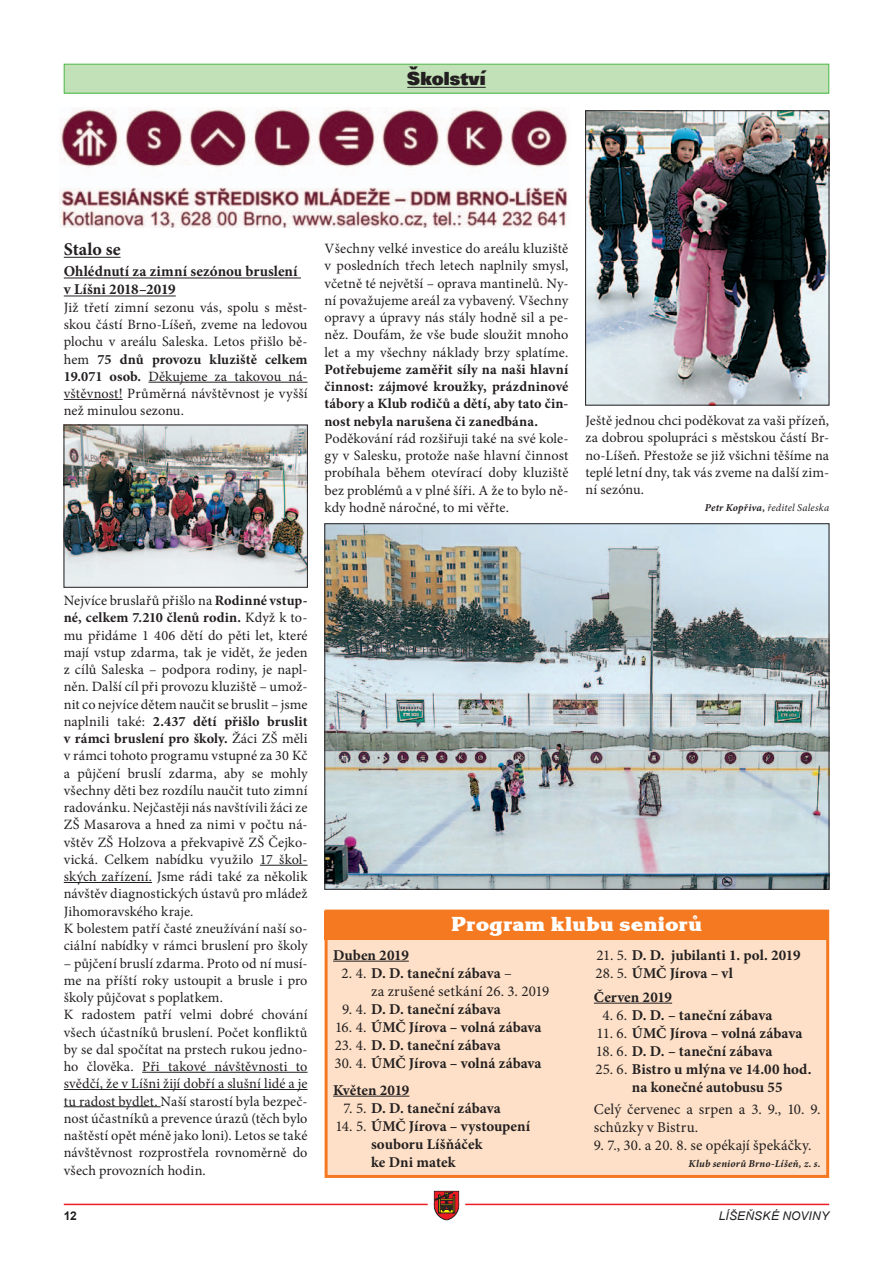
<style>
.page{position:relative;width:893px;height:1263px;background:#fff}
.page>*{position:absolute;margin:0;border:0;box-sizing:border-box;transform-origin:0 0}
.t1{font:800 21px "Korinna Itc TEE";color:#fff}
.t2{font:800 19.5px "Unitus DEE";letter-spacing:.01em;color:#231f20}
.t3{font:700 18px "Minion Pro";color:#231f20}
.t4{font:700 15px/18px "Minion Pro";letter-spacing:.005em;color:#231f20}
.t5{font:15px/18px "Minion Pro";letter-spacing:.01em;color:#231f20}
.t6{font:14.25px/17.2px "Minion Pro";letter-spacing:.01em;color:#231f20;text-align:justify}
.t7{font:700 14.25px/17.2px "Minion Pro";letter-spacing:.005em;color:#231f20;text-align:justify}
.t8{font:italic 12px "Arial";letter-spacing:.015em;color:#231f20}
.t9{font:700 12px "Arial";color:#231f20}
.t10{font:italic 700 10.5px "Minion Pro";letter-spacing:.02em;color:#231f20}
.t11{font:italic 10.5px "Minion Pro";letter-spacing:.02em;color:#231f20}
.s1{font-weight:700}
.s2{font-weight:400}
</style>
<div class="page">
<div style="left:325px;top:909px;width:504px;height:269px;background:#fde0c7;border:3px solid #f47921"></div>
<hr style="left:64px;top:1204px;width:765px;height:1px;background:#ee1d23">
<svg style="left:425px;top:1190px;width:43px;height:31px"></svg>
<hr style="left:333px;top:961px;width:76px;height:1px;background:#231f20">
<hr style="left:333px;top:1096px;width:76px;height:1px;background:#231f20">
<div style="left:64px;top:64px;width:765px;height:29px;background:#c3e1b8"></div>
<hr style="left:407px;top:87px;width:79px;height:1px;background:#231f20">
<div style="left:64px;top:64px;width:765px;height:30px;border:1px solid #4cb848"></div>
<img style="left:60px;top:107px;width:507px;height:121px">
<hr style="left:64px;top:257px;width:57px;height:1px;background:#231f20">
<hr style="left:64px;top:278px;width:237px;height:1px;background:#231f20">
<hr style="left:64px;top:296px;width:112px;height:1px;background:#231f20">
<hr style="left:148px;top:382px;width:160px;height:1px;background:#231f20">
<hr style="left:64px;top:399px;width:59px;height:1px;background:#231f20">
<hr style="left:260px;top:865px;width:48px;height:1px;background:#231f20">
<hr style="left:64px;top:882px;width:88px;height:1px;background:#231f20">
<hr style="left:142px;top:1072px;width:166px;height:1px;background:#231f20">
<hr style="left:64px;top:1089px;width:244px;height:1px;background:#231f20">
<hr style="left:64px;top:1106px;width:97px;height:1px;background:#231f20">
<img style="left:587px;top:113px;width:240px;height:290px">
<div style="left:585px;top:111px;width:244px;height:294px;border:1px solid #231f20"></div>
<img style="left:327px;top:525px;width:500px;height:362px">
<img style="left:66px;top:427px;width:240px;height:158px">
<div style="left:64px;top:425px;width:244px;height:162px;border:1px solid #231f20"></div>
<div style="left:325px;top:912px;width:504px;height:28px;background:#f47921"></div>
<hr style="left:594px;top:1003px;width:78px;height:1px;background:#231f20">
<h2 class="t2" style="left:407px;top:67px;width:80px">Školství</h2>
<p class="t3" style="left:64px;top:237px;width:58px">Stalo se</p>
<p class="t4" style="left:64px;top:262px;width:235px">Ohlédnutí za zimní sezónou bruslení v Líšni 2018–2019</p>
<p class="t6" style="left:64px;top:299px;width:245px">Již třetí zimní sezonu vás, spolu s měst&shy;skou částí Brno-Líšeň, zveme na ledovou plochu v areálu Saleska. Letos přišlo bě&shy;hem <span class="s1">75 dnů provozu kluziště celkem 19.071 osob.</span> Děkujeme za takovou ná&shy;vštěvnost! Průměrná návštěvnost je vyšší než minulou sezonu.</p>
<p class="t6" style="left:325px;top:240px;width:245px">Všechny velké investice do areálu kluziště v posledních třech letech naplnily smysl, včetně té největší – oprava mantinelů. Ny&shy;ní považujeme areál za vybavený. Všechny opravy a úpravy nás stály hodně sil a pe&shy;něz. Doufám, že vše bude sloužit mnoho let a my všechny náklady brzy splatíme.</p>
<p class="t7" style="left:325px;top:360px;width:245px">Potřebujeme zaměřit síly na naši hlavní činnost: zájmové kroužky, prázdninové tábory a Klub rodičů a dětí, aby tato čin&shy;nost nebyla narušena či zanedbána.</p>
<p class="t6" style="left:325px;top:430px;width:245px">Poděkování rád rozšiřuji také na své kole&shy;gy v Salesku, protože naše hlavní činnost probíhala během otevírací doby kluziště bez problémů a v plné šíři. A že to bylo ně&shy;kdy hodně náročné, to mi věřte.</p>
<p class="t6" style="left:585px;top:412px;width:245px">Ještě jednou chci poděkovat za vaši přízeň, za dobrou spolupráci s městskou částí Br&shy;no-Líšeň. Přestože se již všichni těšíme na teplé letní dny, tak vás zveme na další zim&shy;ní sezónu.</p>
<p class="t11" style="left:705px;top:501px;width:126px"><span class="s1">Petr Kopřiva,</span> ředitel Saleska</p>
<p class="t6" style="left:64px;top:592px;width:245px;text-align:left">Nejvíce bruslařů přišlo na <span class="s1">Rodinné vstup&shy;né, celkem 7.210 členů rodin.</span> Když k to&shy;mu přidáme 1 406 dětí do pěti let, které mají vstup zdarma, tak je vidět, že jeden z cílů Saleska – podpora rodiny, je napl&shy;něn. Další cíl při provozu kluziště – umož&shy;nit co nejvíce dětem naučit se bruslit – jsme naplnili také: <span class="s1">2.437 dětí přišlo bruslit v rámci bruslení pro školy.</span> Žáci ZŠ měli v rámci tohoto programu vstupné za 30 Kč a půjčení bruslí zdarma, aby se mohly všechny děti bez rozdílu naučit tuto zimní radovánku. Nejčastěji nás navštívili žáci ze ZŠ Masarova a hned za nimi v počtu ná&shy;vštěv ZŠ Holzova a překvapivě ZŠ Čejko&shy;vická. Celkem nabídku využilo 17 škol&shy;ských zařízení. Jsme rádi také za několik návštěv diagnostických ústavů pro mládež Jihomoravského kraje.<br>K bolestem patří časté zneužívání naší so&shy;ciální nabídky v rámci bruslení pro školy</p>
<p class="t6" style="left:64px;top:954px;width:245px;text-align:left">– půjčení bruslí zdarma. Proto od ní musí&shy;me na příští roky ustoupit a brusle i pro školy půjčovat s poplatkem.<br>K radostem patří velmi dobré chování všech účastníků bruslení. Počet konfliktů by se dal spočítat na prstech rukou jedno&shy;ho člověka. Při takové návštěvnosti to svědčí, že v Líšni žijí dobří a slušní lidé a je tu radost bydlet. Naší starostí byla bezpeč&shy;nost účastníků a prevence úrazů (těch bylo naštěstí opět méně jako loni). Letos se také návštěvnost rozprostřela rovnoměrně do všech provozních hodin.</p>
<h1 class="t1" style="left:451px;top:912px;width:252px">Program klubu seniorů</h1>
<p class="t4" style="left:597px;top:946px;width:206px"><span class="s2">21. 5.</span> D. D. jubilanti 1. pol. 2019</p>
<p class="t4" style="left:594px;top:961px;width:140px;line-height:24px"><span class="s2">28. 5.</span> ÚMČ Jírova – vl<br>Červen 2019</p>
<p class="t4" style="left:602px;top:1006px;width:172px"><span class="s2">4. 6.</span> D. D. – taneční zábava</p>
<p class="t4" style="left:596px;top:1024px;width:207px"><span class="s2">11. 6.</span> ÚMČ Jírova – volná zábava</p>
<p class="t4" style="left:596px;top:1042px;width:178px"><span class="s2">18. 6.</span> D. D. – taneční zábava</p>
<p class="t4" style="left:596px;top:1060px;width:217px;text-align:center"><span class="s2">25. 6.</span> Bistro u mlýna ve 14.00 hod. na konečné autobusu 55</p>
<p class="t5" style="left:594px;top:1100px;width:228px">Celý červenec a srpen a 3. 9., 10. 9. schůzky v Bistru.</p>
<p class="t5" style="left:594px;top:1136px;width:219px">9. 7., 30. a 20. 8. se opékají špekáčky.</p>
<p class="t10" style="left:688px;top:1156px;width:134px">Klub seniorů Brno-Líšeň, z. s.</p>
<p class="t4" style="left:333px;top:946px;width:77px">Duben 2019</p>
<p class="t5" style="left:371px;top:964px;width:180px;text-indent:-30px">2. 4. <span class="s1">D. D. taneční zábava</span> –<br>za zrušené setkání 26. 3. 2019</p>
<p class="t4" style="left:342px;top:1000px;width:160px"><span class="s2">9. 4.</span> D. D. taneční zábava</p>
<p class="t4" style="left:335px;top:1018px;width:208px"><span class="s2">16. 4.</span> ÚMČ Jírova – volná zábava</p>
<p class="t4" style="left:335px;top:1036px;width:168px"><span class="s2">23. 4.</span> D. D. taneční zábava</p>
<p class="t4" style="left:333px;top:1049px;width:210px;line-height:27px"><span class="s2">30. 4.</span> ÚMČ Jírova – volná zábava<br>Květen 2019</p>
<p class="t4" style="left:343px;top:1099px;width:159px"><span class="s2">7. 5.</span> D. D. taneční zábava</p>
<p class="t4" style="left:371px;top:1117px;width:161px;text-indent:-36px"><span class="s2">14. 5.</span> ÚMČ Jírova – vystoupení souboru Líšňáček<br>ke Dni matek</p>
<p class="t9" style="left:64px;top:1208px;width:15px">12</p>
<p class="t8" style="left:719px;top:1208px;width:112px">LÍŠEŇSKÉ NOVINY</p>
</div>
